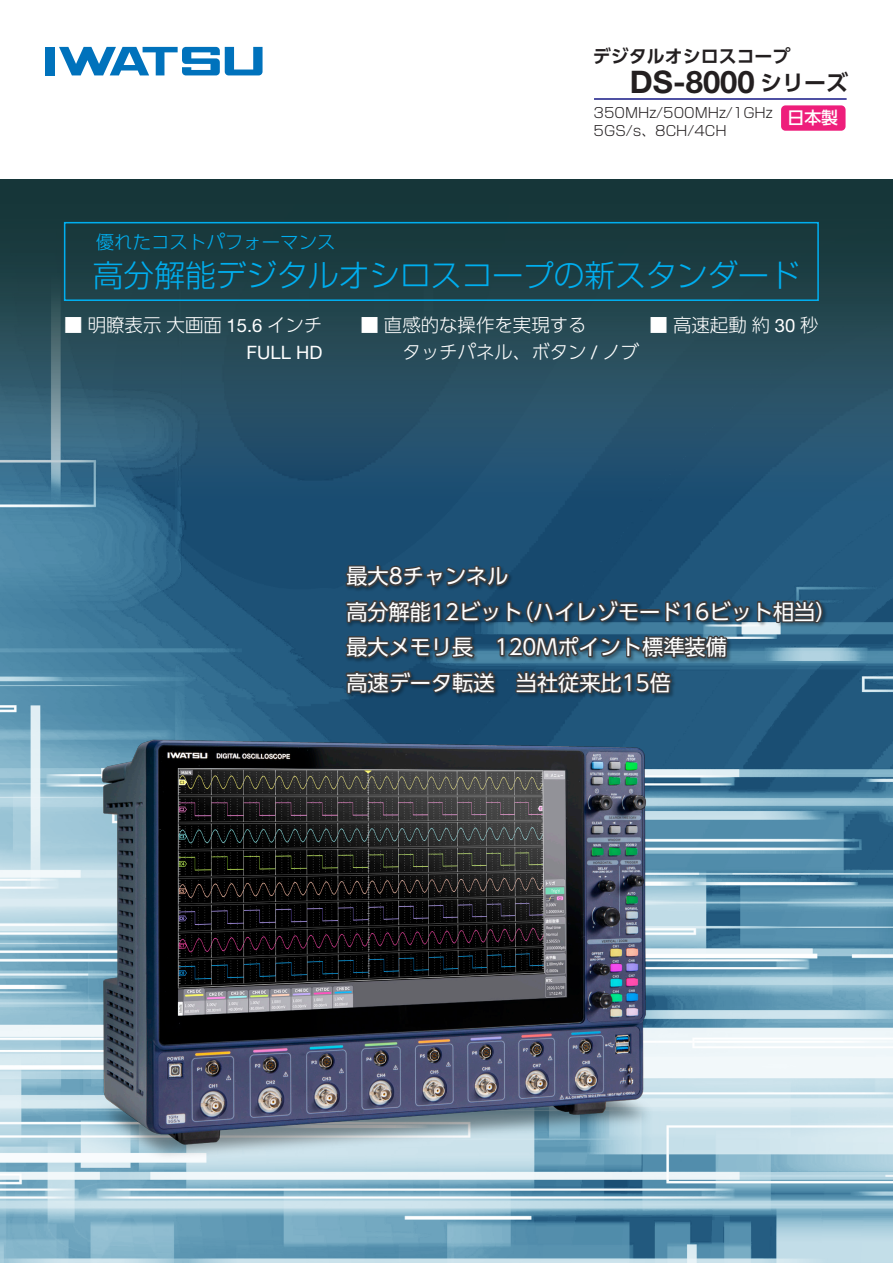
<style>
.page{position:relative;width:893px;height:1263px;background:#fff}
.page>*{position:absolute;margin:0;border:0;box-sizing:border-box;transform-origin:0 0}
.t1{font:700 31.05px "Helvetica Neue LT Std";color:#231f20}
.t2{font:300 30.75px "Shin Go Pr 5";color:#00aeef}
.t3{font:21.3px/35.4px "UD Shin Go Pro";color:#fff}
.t4{font:300 18.45px/26.2px "UD Shin Go Pr 6 N";color:#fff;text-align:right}
.t5{font:300 18.45px "UD Shin Go Pr 6 N";color:#00aeef}
.t6{font:700 18px "UD Shin Go Pro De";color:#231f20}
.t7{font:500 16.95px "UD Shin Go Pr 6";color:#fff}
.t8{font:300 13.8px/18.5px "Shin Go Pr 5";color:#231f20}
.s1{font-family:"UD Shin Go Pro De";font-size:21.9px}
.s2{font-family:"Helvetica Neue LT Std";font-weight:400}
</style>
<div class="page">
<img style="left:0;top:501px;width:893px;height:762px">
<div style="left:45px;top:47px;width:10px;height:28px;background:#0072bc"></div>
<svg style="left:59px;top:47px;width:204px;height:28px"></svg>
<img style="left:37px;top:701px;width:675px;height:517px">
<hr style="left:594px;top:98px;width:253px;height:2px;background:#2e3092">
<svg style="left:0;top:179px;width:893px;height:322px;background:#224958"></svg>
<div style="left:64px;top:222px;width:755px;height:79px;border:2px solid #00aeef"></div>
<img style="left:343px;top:562px;width:491px;height:144px">
<svg style="left:344px;top:563px;width:480px;height:134px;background:#2d526b"></svg>
<div style="left:781px;top:105px;width:64px;height:26px;background:#ee1e7b;border-radius:4px"></div>
<p class="t6" style="left:593px;top:41px;width:199px">デジタルオシロスコープ</p>
<p class="t1" style="left:630px;top:63px;width:219px">DS-8000 <span class="s1">シリーズ</span></p>
<p class="t5" style="left:96px;top:228px;width:241px">優れたコストパフォーマンス</p>
<p class="t8" style="left:594px;top:102px;width:181px">350MHz/500MHz/1GHz<br>5GS/s、8CH/4CH</p>
<p class="t7" style="left:787px;top:104px;width:52px">日本製</p>
<p class="t2" style="left:93px;top:250px;width:708px">高分解能デジタルオシロスコープの新スタンダード</p>
<p class="t4" style="left:64px;top:312px;width:260px">■ 明瞭表示大画面 <span class="s2">15.6</span> インチ<br><span class="s2">FULL HD</span></p>
<p class="t4" style="left:360px;top:312px;width:228px">■ 直感的な操作を実現する</p>
<p class="t4" style="left:649px;top:312px;width:171px">■ 高速起動約 <span class="s2">30</span> 秒</p>
<p class="t4" style="left:384px;top:338px;width:257px">　タッチパネル、ボタン <span class="s2">/</span> ノブ</p>
<p class="t3" style="left:346px;top:558px;width:492px">最大8チャンネル<br>高分解能12ビット（ハイレゾモード16ビット相当）最大メモリ長　120Mポイント標準装備<br>高速データ転送　当社従来比15倍</p>
</div>
